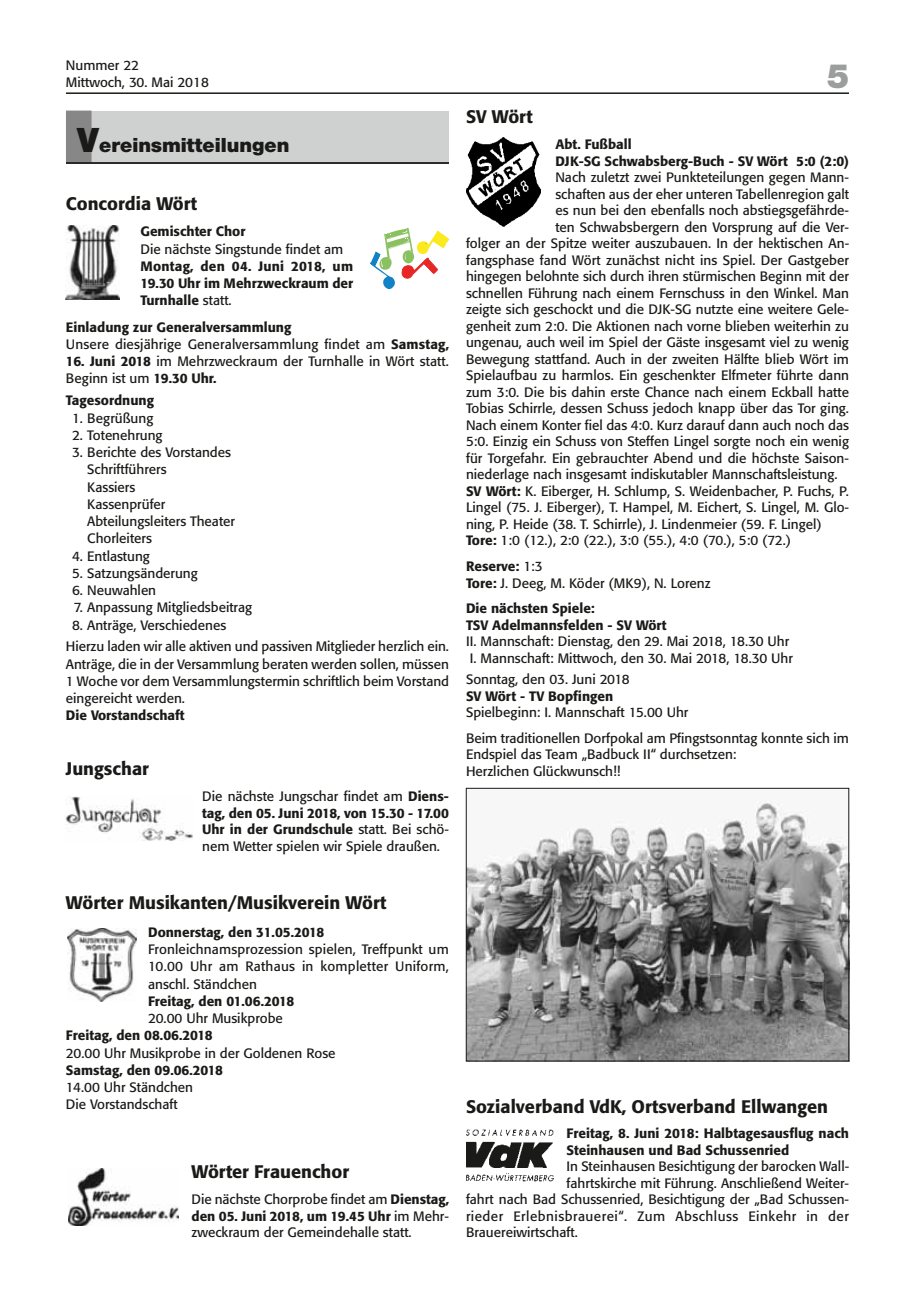
<style>
.page{position:relative;width:915px;height:1297px;background:#fff}
.page>*{position:absolute;margin:0;border:0;box-sizing:border-box;transform-origin:0 0}
.t1{font:900 36px "Nimbus Sans Novus T";color:#9c9d9d}
.t2{font:900 21px "Nimbus Sans Novus T";color:#1a1a18}
.t3{font:500 18px "Formata";color:#1a1a18}
.t4{font:13.5px/17.2px "Formata";color:#1a1a18}
.t5{font:500 13.5px/16.5px "Formata";color:#1a1a18}
.t6{font:13.5px "Formata";letter-spacing:.035em;color:#1a1a18}
.s1{font-size:36.15px}
.s2{font-weight:400}
.s3{font-weight:500}
</style>
<div class="page">
<hr style="left:66px;top:92px;width:782px;height:2px;background:#1a1a18">
<div style="left:66px;top:111px;width:383px;height:51px;background:#cfd0d0"></div>
<div style="left:66px;top:111px;width:25px;height:52px;background:#868786"></div>
<hr style="left:66px;top:162px;width:383px;height:2px;background:#1a1a18">
<img style="left:66px;top:225px;width:54px;height:74px">
<svg style="left:370px;top:228px;width:78px;height:62px"></svg>
<img style="left:66px;top:796px;width:127px;height:45px">
<img style="left:67px;top:929px;width:69px;height:73px">
<img style="left:68px;top:1168px;width:110px;height:58px">
<img style="left:468px;top:801px;width:378px;height:258px">
<div style="left:466px;top:788px;width:382px;height:273px;border:1px solid #1a1a18"></div>
<img style="left:466px;top:1130px;width:88px;height:52px">
<img style="left:466px;top:137px;width:75px;height:89px">
<p class="t4" style="left:66px;top:57px;width:144px;line-height:16.5px">Nummer 22<br>Mittwoch, 30. Mai 2018</p>
<h2 class="t2" style="left:77px;top:133px;width:214px"><span class="s1">V</span>ereinsmitteilungen</h2>
<h3 class="t3" style="left:66px;top:193px;width:133px">Concordia Wört</h3>
<p class="t5" style="left:140px;top:223px;width:106px">Gemischter Chor</p>
<p class="t4" style="left:140px;top:240px;width:204px">Die nächste Singstunde findet am</p>
<p class="t5" style="left:140px;top:257px;width:214px;line-height:17.2px;text-align:justify">Montag, den 04. Juni 2018, um 19.30 Uhr im Mehrzweckraum der Turnhalle <span class="s2">statt.</span></p>
<p class="t4" style="left:66px;top:318px;width:384px"><span class="s3">Einladung zur Generalversammlung<br></span>Unsere diesjährige Generalversammlung findet am <span class="s3">Samstag,</span></p>
<p class="t4" style="left:66px;top:353px;width:384px"><span class="s3">16. Juni 2018</span> im Mehrzweckraum der Turnhalle in Wört statt.<br>Beginn ist um <span class="s3">19.30 Uhr.</span></p>
<p class="t5" style="left:66px;top:392px;width:90px">Tagesordnung</p>
<p class="t4" style="left:72px;top:409px;width:83px">1. Begrüßung</p>
<p class="t4" style="left:72px;top:426px;width:92px">2. Totenehrung</p>
<p class="t4" style="left:87px;top:444px;width:149px;text-indent:-15px">3. Berichte des Vorstandes<br>Schriftführers<br>Kassiers<br>Kassenprüfer<br>Abteilungsleiters Theater<br>Chorleiters</p>
<p class="t4" style="left:72px;top:547px;width:79px">4. Entlastung</p>
<p class="t4" style="left:72px;top:564px;width:127px">5. Satzungsänderung</p>
<p class="t4" style="left:72px;top:582px;width:86px">6. Neuwahlen</p>
<p class="t4" style="left:74px;top:599px;width:180px">7. Anpassung Mitgliedsbeitrag</p>
<p class="t4" style="left:66px;top:614px;width:384px;line-height:21.8px;text-indent:6px">8. Anträge, Verschiedenes<br>Hierzu laden wir alle aktiven und passiven Mitglieder herzlich ein.</p>
<p class="t4" style="left:66px;top:655px;width:384px;text-align:justify">Anträge, die in der Versammlung beraten werden sollen, müssen 1 Woche vor dem Versammlungstermin schriftlich beim Vorstand eingereicht werden.</p>
<p class="t5" style="left:66px;top:707px;width:120px">Die Vorstandschaft</p>
<h3 class="t3" style="left:66px;top:758px;width:84px">Jungschar</h3>
<p class="t4" style="left:202px;top:788px;width:248px;line-height:16.5px;text-align:justify">Die nächste Jungschar findet am <span class="s3">Diens&shy;tag, den 05. Juni 2018, von 15.30 - 17.00<br>Uhr in der Grundschule</span> statt. Bei schö&shy;nem Wetter spielen wir Spiele draußen.</p>
<h3 class="t3" style="left:66px;top:891px;width:322px">Wörter Musikanten/Musikverein Wört</h3>
<p class="t5" style="left:148px;top:924px;width:178px">Donnerstag, den 31.05.2018</p>
<p class="t4" style="left:148px;top:941px;width:302px;text-align:justify">Fronleichnamsprozession spielen, Treffpunkt um 10.00 Uhr am Rathaus in kompletter Uniform, anschl. Ständchen</p>
<p class="t5" style="left:148px;top:993px;width:147px">Freitag, den 01.06.2018</p>
<p class="t4" style="left:148px;top:1010px;width:136px">20.00 Uhr Musikprobe</p>
<p class="t5" style="left:66px;top:1027px;width:148px">Freitag, den 08.06.2018</p>
<p class="t4" style="left:66px;top:1044px;width:271px">20.00 Uhr Musikprobe in der Goldenen Rose</p>
<p class="t5" style="left:66px;top:1062px;width:158px">Samstag, den 09.06.2018</p>
<p class="t4" style="left:66px;top:1079px;width:129px">14.00 Uhr Ständchen<br>Die Vorstandschaft</p>
<h3 class="t3" style="left:191px;top:1160px;width:159px">Wörter Frauenchor</h3>
<p class="t4" style="left:191px;top:1191px;width:259px;line-height:16.5px;text-align:justify">Die nächste Chorprobe findet am <span class="s3">Dienstag, den 05. Juni 2018, um 19.45 Uhr</span> im Mehr&shy;zweckraum der Gemeindehalle statt.</p>
<h3 class="t3" style="left:466px;top:106px;width:68px">SV Wört</h3>
<h1 class="t1" style="left:826px;top:55px;width:24px">5</h1>
<p class="t5" style="left:555px;top:136px;width:295px">Abt. Fußball<br>DJK-SG Schwabsberg-Buch - SV Wört 5:0 (2:0)</p>
<p class="t4" style="left:555px;top:169px;width:295px">Nach zuletzt zwei Punkteteilungen gegen Mann-</p>
<p class="t4" style="left:555px;top:185px;width:295px">schaften aus der eher unteren Tabellenregion galt</p>
<p class="t4" style="left:555px;top:202px;width:295px">es nun bei den ebenfalls noch abstiegsgefährde-</p>
<p class="t4" style="left:555px;top:218px;width:295px">ten Schwabsbergern den Vorsprung auf die Ver-</p>
<p class="t4" style="left:466px;top:235px;width:384px">folger an der Spitze weiter auszubauen. In der hektischen An-</p>
<p class="t4" style="left:466px;top:251px;width:384px">fangsphase fand Wört zunächst nicht ins Spiel. Der Gastgeber</p>
<p class="t4" style="left:466px;top:268px;width:384px">hingegen belohnte sich durch ihren stürmischen Beginn mit der</p>
<p class="t4" style="left:466px;top:284px;width:384px">schnellen Führung nach einem Fernschuss in den Winkel. Man</p>
<p class="t4" style="left:466px;top:301px;width:384px">zeigte sich geschockt und die DJK-SG nutzte eine weitere Gele-</p>
<p class="t4" style="left:466px;top:317px;width:384px">genheit zum 2:0. Die Aktionen nach vorne blieben weiterhin zu</p>
<p class="t4" style="left:466px;top:334px;width:384px">ungenau, auch weil im Spiel der Gäste insgesamt viel zu wenig</p>
<p class="t4" style="left:466px;top:350px;width:384px">Bewegung stattfand. Auch in der zweiten Hälfte blieb Wört im</p>
<p class="t4" style="left:466px;top:367px;width:384px">Spielaufbau zu harmlos. Ein geschenkter Elfmeter führte dann</p>
<p class="t4" style="left:466px;top:383px;width:384px">zum 3:0. Die bis dahin erste Chance nach einem Eckball hatte</p>
<p class="t4" style="left:466px;top:400px;width:384px">Tobias Schirrle, dessen Schuss jedoch knapp über das Tor ging.</p>
<p class="t4" style="left:466px;top:416px;width:384px">Nach einem Konter fiel das 4:0. Kurz darauf dann auch noch das</p>
<p class="t4" style="left:466px;top:433px;width:384px">5:0. Einzig ein Schuss von Steffen Lingel sorgte noch ein wenig</p>
<p class="t4" style="left:466px;top:449px;width:384px">für Torgefahr. Ein gebrauchter Abend und die höchste Saison-</p>
<p class="t4" style="left:466px;top:466px;width:373px">niederlage nach insgesamt indiskutabler Mannschaftsleistung.</p>
<p class="t4" style="left:466px;top:482px;width:384px"><span class="s3">SV Wört:</span> K. Eiberger, H. Schlump, S. Weidenbacher, P. Fuchs, P.</p>
<p class="t4" style="left:466px;top:499px;width:384px">Lingel (75. J. Eiberger), T. Hampel, M. Eichert, S. Lingel, M. Glo-</p>
<p class="t4" style="left:466px;top:515px;width:357px">ning, P. Heide (38. T. Schirrle), J. Lindenmeier (59. F. Lingel)</p>
<p class="t4" style="left:466px;top:532px;width:326px"><span class="s3">Tore:</span> 1:0 (12.), 2:0 (22.), 3:0 (55.), 4:0 (70.), 5:0 (72.)</p>
<p class="t4" style="left:466px;top:558px;width:246px;line-height:16.5px"><span class="s3">Reserve:</span> 1:3<br><span class="s3">Tore:</span> J. Deeg, M. Köder (MK9), N. Lorenz</p>
<p class="t5" style="left:466px;top:600px;width:202px">Die nächsten Spiele:<br>TSV Adelmannsfelden - SV Wört</p>
<p class="t4" style="left:466px;top:633px;width:328px;line-height:16.5px">II. Mannschaft: Dienstag, den 29. Mai 2018, 18.30 Uhr<br>I. Mannschaft: Mittwoch, den 30. Mai 2018, 18.30 Uhr</p>
<p class="t4" style="left:466px;top:671px;width:165px">Sonntag, den 03. Juni 2018</p>
<p class="t5" style="left:466px;top:687px;width:149px">SV Wört - TV Bopfingen</p>
<p class="t4" style="left:466px;top:699px;width:384px;line-height:25.8px">Spielbeginn: I. Mannschaft 15.00 Uhr<br>Beim traditionellen Dorfpokal am Pfingstsonntag konnte sich im</p>
<p class="t4" style="left:466px;top:746px;width:272px;line-height:16.5px">Endspiel das Team „Badbuck II“ durchsetzen:<br>Herzlichen Glückwunsch!!</p>
<h3 class="t3" style="left:466px;top:1095px;width:363px">Sozialverband VdK, Ortsverband Ellwangen</h3>
<p class="t5" style="left:566px;top:1125px;width:284px">Freitag, 8. Juni 2018: Halbtagesausflug nach<br>Steinhausen und Bad Schussenried</p>
<p class="t4" style="left:566px;top:1158px;width:284px">In Steinhausen Besichtigung der barocken Wall-</p>
<p class="t4" style="left:566px;top:1174px;width:284px">fahrtskirche mit Führung. Anschließend Weiter-</p>
<p class="t4" style="left:466px;top:1191px;width:384px">fahrt nach Bad Schussenried, Besichtigung der „Bad Schussen-</p>
<p class="t6" style="left:466px;top:1208px;width:384px">rieder Erlebnisbrauerei“. Zum Abschluss Einkehr in der</p>
<p class="t4" style="left:466px;top:1224px;width:113px">Brauereiwirtschaft.</p>
</div>
